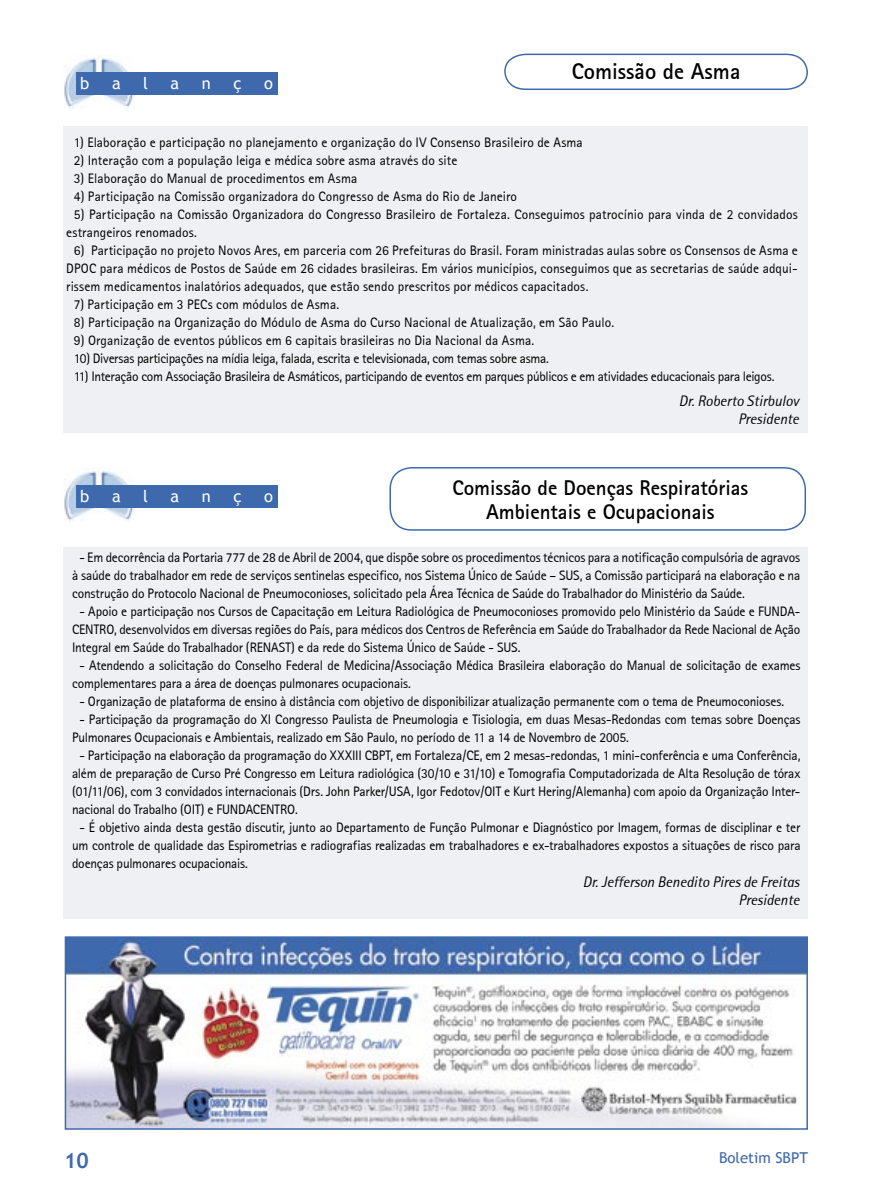
<style>
.page{position:relative;width:893px;height:1191px;background:#fff}
.page>*{position:absolute;margin:0;border:0;box-sizing:border-box;transform-origin:0 0}
.t1{font:700 22.5px "Libre Sans Serif S Si";color:#000}
.t2{font:700 21px/24px "Libre Sans Serif S Si";color:#000;text-align:center}
.t3{font:700 21px "Trebuchet MS";color:#3e69ac}
.t4{font:16.5px "Trebuchet MS";color:#fff}
.t5{font:italic 15px/18px "Libre Sans Serif S Si";color:#000;text-align:right}
.t6{font:15px "Trebuchet MS";color:#3e69ac}
.t7{font:13.5px/18px "Libre Sans Serif S Si";letter-spacing:-.005em;color:#000;text-align:justify}
.t8{font:13.5px "Libre Sans Serif S Si";letter-spacing:-.025em;color:#000}
</style>
<div class="page">
<img style="left:65px;top:936px;width:743px;height:193px">
<div style="left:64px;top:126px;width:744px;height:306px;background:#eef0f3"></div>
<img style="left:64px;top:56px;width:70px;height:52px">
<div style="left:76px;top:72px;width:201px;height:23px;background:#3e69ac"></div>
<svg style="left:504px;top:54px;width:304px;height:36px"></svg>
<div style="left:64px;top:547px;width:744px;height:371px;background:#eef0f3"></div>
<img style="left:64px;top:469px;width:70px;height:52px">
<div style="left:76px;top:486px;width:201px;height:22px;background:#3e69ac"></div>
<svg style="left:389px;top:467px;width:417px;height:64px"></svg>
<p class="t4" style="left:80px;top:73px;width:11px">b</p>
<p class="t4" style="left:112px;top:73px;width:10px">a</p>
<p class="t4" style="left:143px;top:73px;width:6px">l</p>
<p class="t4" style="left:171px;top:73px;width:10px">a</p>
<p class="t4" style="left:202px;top:73px;width:11px">n</p>
<p class="t4" style="left:233px;top:73px;width:10px">ç</p>
<p class="t4" style="left:264px;top:73px;width:10px">o</p>
<h1 class="t1" style="left:572px;top:57px;width:170px">Comissão de Asma</h1>
<p class="t7" style="left:74px;top:133px;width:510px">1) Elaboração e participação no planejamento e organização do IV Consenso Brasileiro de Asma</p>
<p class="t7" style="left:74px;top:151px;width:385px">2) Interação com a população leiga e médica sobre asma através do site</p>
<p class="t7" style="left:74px;top:169px;width:285px">3) Elaboração do Manual de procedimentos em Asma</p>
<p class="t7" style="left:74px;top:187px;width:445px">4) Participação na Comissão organizadora do Congresso de Asma do Rio de Janeiro</p>
<p class="t7" style="left:66px;top:205px;width:733px;text-indent:8px">5) Participação na Comissão Organizadora do Congresso Brasileiro de Fortaleza. Conseguimos patrocínio para vinda de 2 convidados estrangeiros renomados.</p>
<p class="t7" style="left:66px;top:241px;width:733px;text-indent:8px">6) Participação no projeto Novos Ares, em parceria com 26 Prefeituras do Brasil. Foram ministradas aulas sobre os Consensos de Asma e DPOC para médicos de Postos de Saúde em 26 cidades brasileiras. Em vários municípios, conseguimos que as secretarias de saúde adqui&shy;rissem medicamentos inalatórios adequados, que estão sendo prescritos por médicos capacitados.</p>
<p class="t7" style="left:74px;top:295px;width:267px">7) Participação em 3 PECs com módulos de Asma.</p>
<p class="t7" style="left:74px;top:313px;width:542px">8) Participação na Organização do Módulo de Asma do Curso Nacional de Atualização, em São Paulo.</p>
<p class="t7" style="left:74px;top:331px;width:462px">9) Organização de eventos públicos em 6 capitais brasileiras no Dia Nacional da Asma.</p>
<p class="t8" style="left:74px;top:351px;width:477px">10) Diversas participações na mídia leiga, falada, escrita e televisionada, com temas sobre asma.</p>
<p class="t8" style="left:74px;top:369px;width:702px">11) Interação com Associação Brasileira de Asmáticos, participando de eventos em parques públicos e em atividades educacionais para leigos.</p>
<p class="t5" style="left:679px;top:392px;width:121px">Dr. Roberto Stirbulov<br>Presidente</p>
<h2 class="t2" style="left:452px;top:475px;width:297px">Comissão de Doenças Respiratórias<br>Ambientais e Ocupacionais</h2>
<p class="t7" style="left:72px;top:548px;width:730px;text-indent:8px">- Em decorrência da Portaria 777 de 28 de Abril de 2004, que dispõe sobre os procedimentos técnicos para a notificação compulsória de agravos à saúde do trabalhador em rede de serviços sentinelas especifico, nos Sistema Único de Saúde – SUS, a Comissão participará na elaboração e na construção do Protocolo Nacional de Pneumoconioses, solicitado pela Área Técnica de Saúde do Trabalhador do Ministério da Saúde.</p>
<p class="t7" style="left:72px;top:602px;width:730px;text-indent:8px">- Apoio e participação nos Cursos de Capacitação em Leitura Radiológica de Pneumoconioses promovido pelo Ministério da Saúde e FUNDA-CENTRO, desenvolvidos em diversas regiões do País, para médicos dos Centros de Referência em Saúde do Trabalhador da Rede Nacional de Ação Integral em Saúde do Trabalhador (RENAST) e da rede do Sistema Único de Saúde - SUS.</p>
<p class="t7" style="left:72px;top:656px;width:730px;text-indent:8px">- Atendendo a solicitação do Conselho Federal de Medicina/Associação Médica Brasileira elaboração do Manual de solicitação de exames complementares para a área de doenças pulmonares ocupacionais.</p>
<p class="t7" style="left:80px;top:692px;width:706px">- Organização de plataforma de ensino à distância com objetivo de disponibilizar atualização permanente com o tema de Pneumoconioses.</p>
<p class="t7" style="left:72px;top:710px;width:730px;text-indent:8px">- Participação da programação do XI Congresso Paulista de Pneumologia e Tisiologia, em duas Mesas-Redondas com temas sobre Doenças<br>Pulmonares Ocupacionais e Ambientais, realizado em São Paulo, no período de 11 a 14 de Novembro de 2005.</p>
<p class="t7" style="left:72px;top:746px;width:730px;text-indent:8px">- Participação na elaboração da programação do XXXIII CBPT, em Fortaleza/CE, em 2 mesas-redondas, 1 mini-conferência e uma Conferência, além de preparação de Curso Pré Congresso em Leitura radiológica (30/10 e 31/10) e Tomografia Computadorizada de Alta Resolução de tórax (01/11/06), com 3 convidados internacionais (Drs. John Parker/USA, Igor Fedotov/OIT e Kurt Hering/Alemanha) com apoio da Organização Inter&shy;nacional do Trabalho (OIT) e FUNDACENTRO.</p>
<p class="t7" style="left:72px;top:818px;width:730px;text-indent:8px">- É objetivo ainda desta gestão discutir, junto ao Departamento de Função Pulmonar e Diagnóstico por Imagem, formas de disciplinar e ter um controle de qualidade das Espirometrias e radiografias realizadas em trabalhadores e ex-trabalhadores expostos a situações de risco para doenças pulmonares ocupacionais.</p>
<p class="t5" style="left:583px;top:872px;width:218px">Dr. Jefferson Benedito Pires de Freitas<br>Presidente</p>
<p class="t4" style="left:80px;top:486px;width:11px">b</p>
<p class="t4" style="left:112px;top:486px;width:10px">a</p>
<p class="t4" style="left:143px;top:486px;width:6px">l</p>
<p class="t4" style="left:171px;top:486px;width:10px">a</p>
<p class="t4" style="left:202px;top:486px;width:11px">n</p>
<p class="t4" style="left:233px;top:486px;width:10px">ç</p>
<p class="t4" style="left:264px;top:486px;width:10px">o</p>
<h2 class="t3" style="left:64px;top:1147px;width:26px">10</h2>
<p class="t6" style="left:719px;top:1149px;width:91px">Boletim SBPT</p>
</div>
